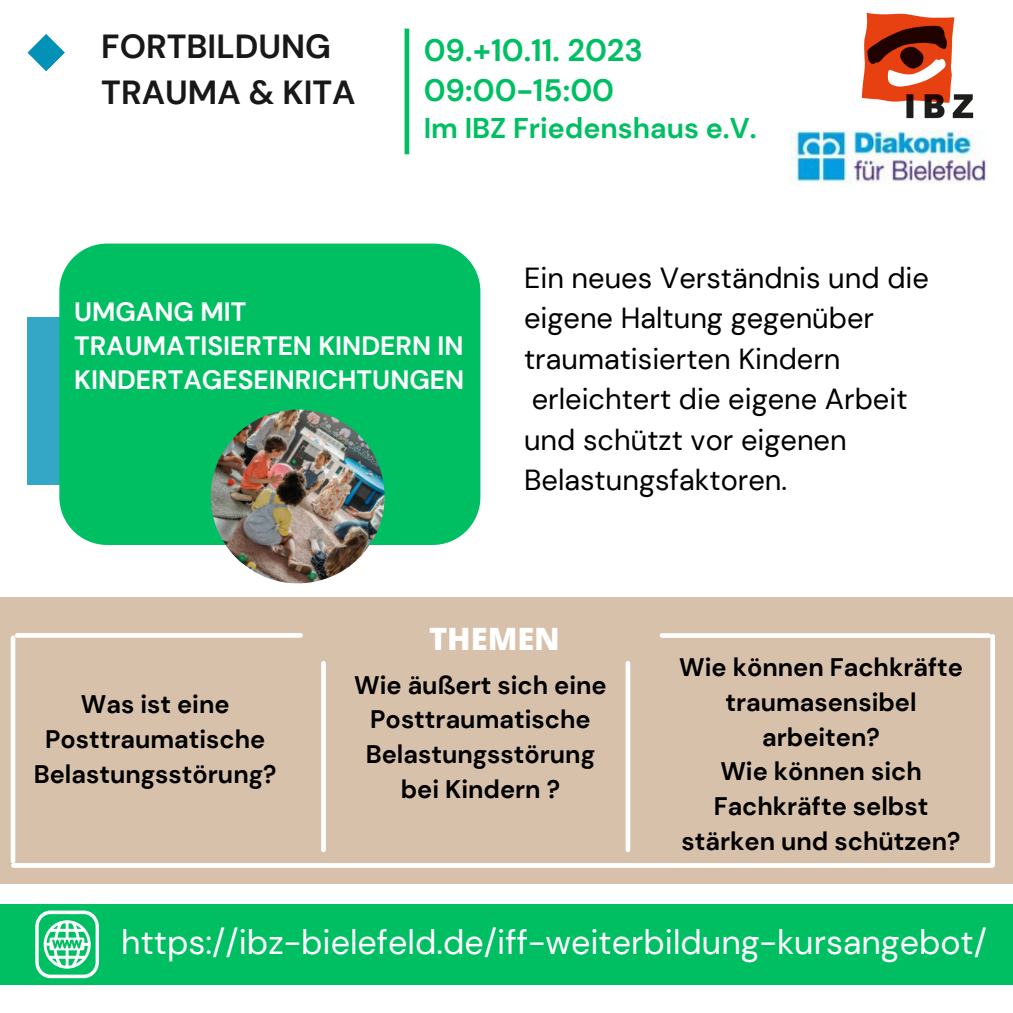
<style>
.page{position:relative;width:1013px;height:1013px;background:#fff}
.page>*{position:absolute;margin:0;border:0;box-sizing:border-box;transform-origin:0 0}
.t1{font:34px "DM Sans";color:#fff}
.t2{font:700 33.38px "DM Sans";color:#191818}
.t3{font:700 30.88px "DM Sans";color:#00bf63}
.t4{font:800 30.75px "Open Sans";color:#fff}
.t5{font:29px/40.4px "DM Sans";color:#000}
.t6{font:700 28.5px "DM Sans";color:#00bf63}
.t7{font:700 26.5px/33.8px "DM Sans";color:#fff}
.t8{font:700 25.38px/34.8px "DM Sans";color:#000;text-align:center}
</style>
<div class="page">
<div style="left:27px;top:317px;width:33px;height:168px;background:#33a7c5"></div>
<svg style="left:27px;top:34px;width:38px;height:37px"></svg>
<div style="left:404px;top:29px;width:5px;height:125px;background:#00bf63"></div>
<img style="left:861px;top:13px;width:113px;height:106px">
<img style="left:790px;top:131px;width:196px;height:53px">
<div style="left:59px;top:243px;width:421px;height:302px;background:#00bf63"></div>
<img style="left:199px;top:397px;width:197px;height:187px">
<div style="left:0;top:597px;width:1012px;height:287px;background:#d7c1ab"></div>
<hr style="left:17px;top:633px;width:283px;height:4px;background:#fff">
<div style="left:662px;top:633px;width:326px;height:5px;background:#fff"></div>
<hr style="left:13px;top:863px;width:978px;height:4px;background:#fff">
<div style="left:990px;top:636px;width:5px;height:229px;background:#fff"></div>
<hr style="left:11px;top:638px;width:4px;height:223px;background:#fff">
<div style="left:321px;top:663px;width:5px;height:187px;background:#fff"></div>
<div style="left:625px;top:663px;width:5px;height:187px;background:#fff"></div>
<div style="left:0;top:904px;width:1012px;height:80px;background:#00bf63"></div>
<svg style="left:35px;top:910px;width:64px;height:68px"></svg>
<p class="t2" style="left:101px;top:25px;width:231px">FORTBILDUNG</p>
<p class="t2" style="left:101px;top:71px;width:256px">TRAUMA &amp; KITA</p>
<p class="t3" style="left:423px;top:31px;width:221px">09.+10.11. 2023</p>
<p class="t3" style="left:423px;top:70px;width:192px">09:00-15:00</p>
<p class="t6" style="left:423px;top:110px;width:334px">Im IBZ Friedenshaus e.V.</p>
<p class="t7" style="left:74px;top:295px;width:392px">UMGANG MIT<br>TRAUMATISIERTEN KINDERN IN<br>KINDERTAGESEINRICHTUNGEN</p>
<p class="t5" style="left:524px;top:258px;width:406px">Ein neues Verständnis und die eigene Haltung gegenüber traumatisierten Kindern erleichtert die eigene Arbeit und schützt vor eigenen<br>Belastungsfaktoren.</p>
<p class="t8" style="left:34px;top:687px;width:244px">Was ist eine<br>Posttraumatische<br>Belastungsstörung?</p>
<p class="t4" style="left:429px;top:617px;width:132px">THEMEN</p>
<p class="t8" style="left:354px;top:667px;width:254px">Wie äußert sich eine<br>Posttraumatische<br>Belastungsstörung</p>
<p class="t8" style="left:401px;top:771px;width:161px">bei Kindern ?</p>
<p class="t8" style="left:679px;top:650px;width:285px">Wie können Fachkräfte traumasensibel arbeiten?</p>
<p class="t8" style="left:681px;top:754px;width:280px">Wie können sich<br>Fachkräfte selbst stärken und schützen?</p>
<p class="t1" style="left:121px;top:920px;width:867px">https://ibz-bielefeld.de/iff-weiterbildung-kursangebot/</p>
</div>
